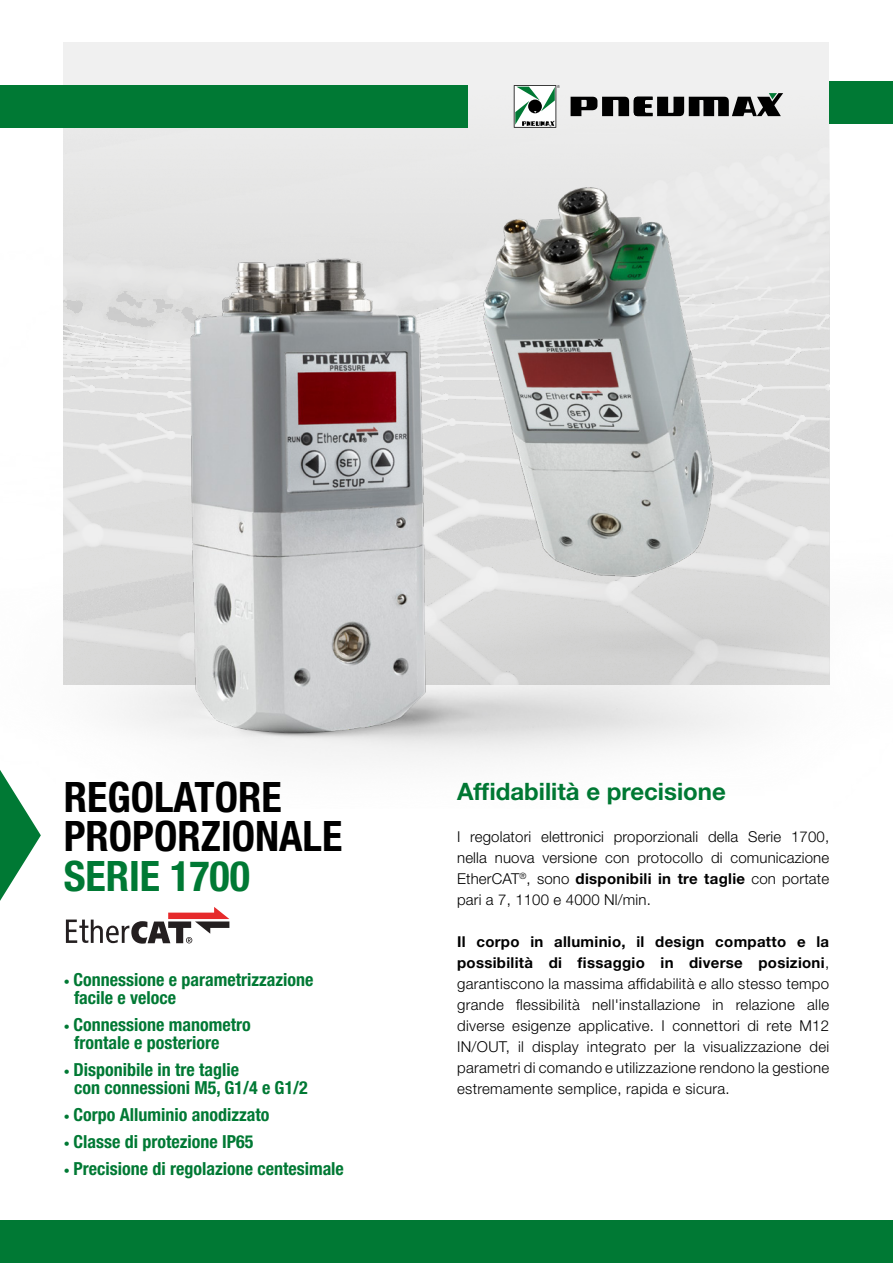
<style>
.page{position:relative;width:893px;height:1263px;background:#fff}
.page>*{position:absolute;margin:0;border:0;box-sizing:border-box;transform-origin:0 0}
.t1{font:700 condensed 42px/39px "Helvetica Neue LT Std";color:#000}
.t2{font:700 condensed 42px "Helvetica Neue LT Std";color:#007934}
.t3{font:700 24px "Helvetica Neue LT Std";color:#007934}
.t4{font:700 condensed 18px/18px "Helvetica Neue LT Std";color:#007934}
.t5{font:300 15px/21px "Helvetica Neue LT Std";letter-spacing:.01em;color:#000;text-align:justify}
.s1{font-size:12px}
.s2{font-weight:700}
</style>
<div class="page">
<div style="left:829px;top:81px;width:64px;height:43px;background:#007934"></div>
<div style="left:0;top:85px;width:468px;height:43px;background:#007934"></div>
<div style="left:0;top:1220px;width:893px;height:43px;background:#007934"></div>
<svg style="left:0;top:809px;width:41px;height:92px"></svg>
<svg style="left:66px;top:907px;width:163px;height:37px"></svg>
<img style="left:0;top:129px;width:830px;height:680px">
<img style="left:150px;top:176px;width:314px;height:581px">
<img style="left:464px;top:176px;width:279px;height:581px">
<svg style="left:514px;top:85px;width:46px;height:43px"></svg>
<svg style="left:571px;top:93px;width:212px;height:23px;background:#636463"></svg>
<h1 class="t1" style="left:64px;top:777px;width:280px">REGOLATORE<br>PROPORZIONALE</h1>
<h1 class="t2" style="left:64px;top:850px;width:188px">SERIE 1700</h1>
<p class="t4" style="left:74px;top:971px;width:241px;text-indent:-10px"><span class="s1">•</span> Connessione e parametrizzazione facile e veloce</p>
<p class="t4" style="left:74px;top:1016px;width:178px;text-indent:-10px"><span class="s1">•</span> Connessione manometro frontale e posteriore</p>
<p class="t4" style="left:74px;top:1061px;width:235px;text-indent:-10px"><span class="s1">•</span> Disponibile in tre taglie<br>con connessioni M5, G1/4 e G1/2</p>
<p class="t4" style="left:64px;top:1106px;width:207px"><span class="s1">•</span> Corpo Alluminio anodizzato</p>
<p class="t4" style="left:64px;top:1133px;width:191px"><span class="s1">•</span> Classe di protezione IP65</p>
<p class="t4" style="left:64px;top:1160px;width:282px"><span class="s1">•</span> Precisione di regolazione centesimale</p>
<h2 class="t3" style="left:457px;top:776px;width:270px">Affidabilità e precisione</h2>
<p class="t5" style="left:457px;top:825px;width:374px">I regolatori elettronici proporzionali della Serie 1700, nella nuova versione con protocollo di comunicazione EtherCAT<sup>®</sup>, sono <span class="s2">disponibili in tre taglie</span> con portate pari a 7, 1100 e 4000 Nl/min.</p>
<p class="t5" style="left:457px;top:930px;width:374px"><span class="s2">Il corpo in alluminio, il design compatto e la possibilità di fissaggio in diverse posizioni</span>, garantiscono la massima affidabilità e allo stesso tempo grande flessibilità nell'installazione in relazione alle diverse esigenze applicative. I connettori di rete M12<br>IN/OUT, il display integrato per la visualizzazione dei parametri di comando e utilizzazione rendono la gestione estremamente semplice, rapida e sicura.</p>
</div>
